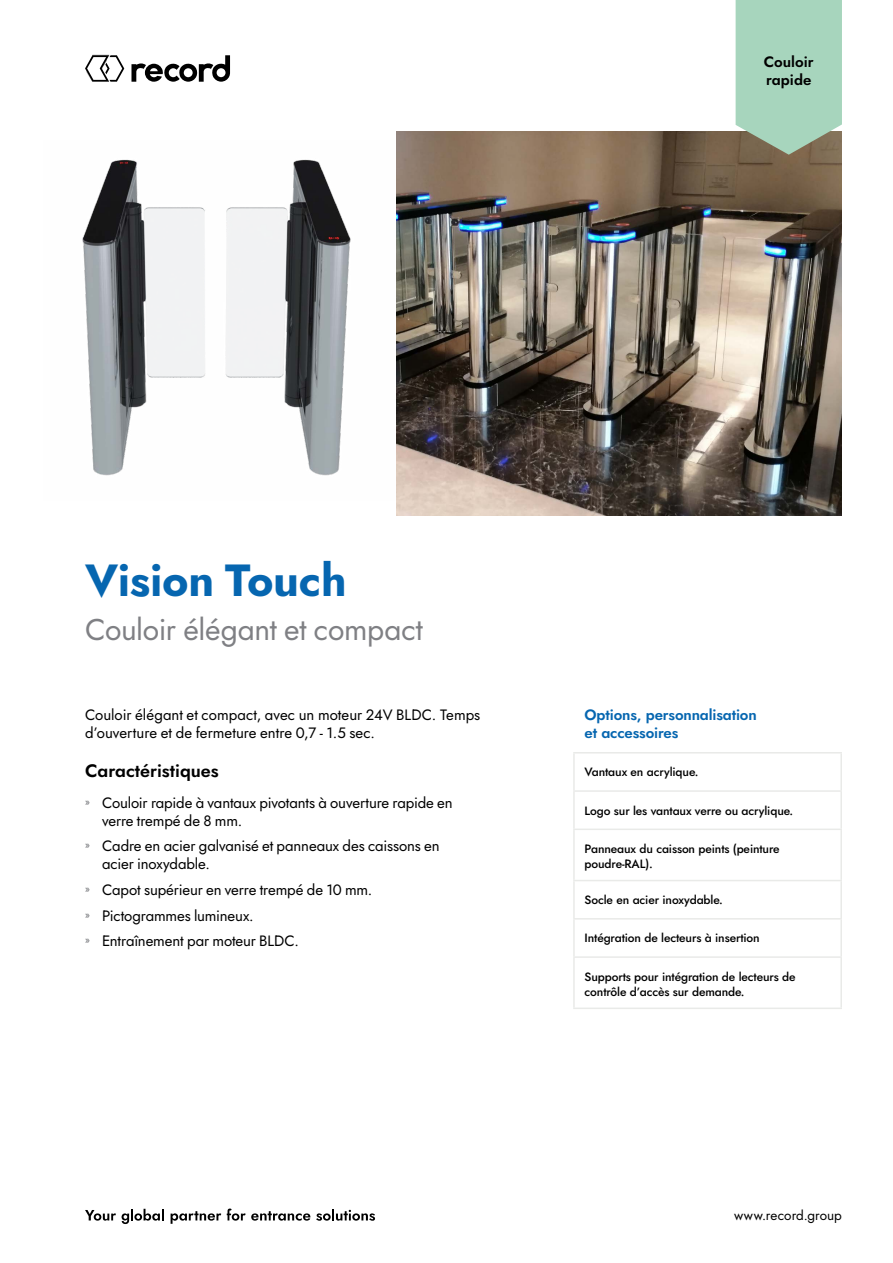
<style>
.page{position:relative;width:893px;height:1263px;background:#fff}
.page>*{position:absolute;margin:0;border:0;box-sizing:border-box;transform-origin:0 0}
.t1{font:700 45px "Jost";letter-spacing:-.005em;color:#0666b0}
.t2{font:30px "Jost";letter-spacing:-.01em;color:#7f8084}
.t3{font:600 18px "Jost";color:#000}
.t4{font:15px/18px "Jost";letter-spacing:-.01em;color:#000}
.t5{font:600 15px/18px "Jost";letter-spacing:-.01em;color:#0666b0}
.t6{font:600 15px/18px "Jost";color:#000}
.t7{font:13.5px "Jost";letter-spacing:.005em;color:#000}
.t8{font:500 12px/15px "Jost";letter-spacing:-.01em;color:#000}
</style>
<div class="page">
<svg style="left:85px;top:55px;width:39px;height:27px"></svg>
<svg style="left:131px;top:55px;width:99px;height:27px"></svg>
<svg style="left:85px;top:1210px;width:31px;height:10px"></svg>
<svg style="left:122px;top:1209px;width:42px;height:15px"></svg>
<svg style="left:171px;top:1211px;width:50px;height:13px"></svg>
<svg style="left:227px;top:1208px;width:83px;height:12px"></svg>
<svg style="left:316px;top:1209px;width:59px;height:12px"></svg>
<hr style="left:573px;top:790px;width:269px;height:2px;background:#e9eae8">
<hr style="left:573px;top:828px;width:269px;height:2px;background:#e9eae8">
<hr style="left:573px;top:880px;width:269px;height:1px;background:#e9eae8">
<hr style="left:573px;top:918px;width:269px;height:1px;background:#e9eae8">
<hr style="left:573px;top:956px;width:269px;height:2px;background:#e9eae8">
<hr style="left:573px;top:1007px;width:269px;height:2px;background:#e9eae8">
<hr style="left:573px;top:752px;width:269px;height:1px;background:#e9eae8">
<hr style="left:573px;top:753px;width:2px;height:37px;background:#e9eae8">
<hr style="left:840px;top:753px;width:2px;height:37px;background:#e9eae8">
<hr style="left:573px;top:792px;width:2px;height:36px;background:#e9eae8">
<hr style="left:840px;top:792px;width:2px;height:36px;background:#e9eae8">
<hr style="left:573px;top:830px;width:2px;height:50px;background:#e9eae8">
<hr style="left:840px;top:830px;width:2px;height:50px;background:#e9eae8">
<hr style="left:573px;top:881px;width:2px;height:37px;background:#e9eae8">
<hr style="left:840px;top:881px;width:2px;height:37px;background:#e9eae8">
<hr style="left:573px;top:919px;width:2px;height:37px;background:#e9eae8">
<hr style="left:840px;top:919px;width:2px;height:37px;background:#e9eae8">
<hr style="left:573px;top:958px;width:2px;height:49px;background:#e9eae8">
<hr style="left:840px;top:958px;width:2px;height:49px;background:#e9eae8">
<img style="left:82px;top:159px;width:269px;height:317px">
<img style="left:396px;top:131px;width:446px;height:384px">
<svg style="left:736px;top:0;width:106px;height:155px;background:#a3cab3"></svg>
<p class="t6" style="left:764px;top:53px;width:51px">Couloir rapide</p>
<h1 class="t1" style="left:85px;top:549px;width:263px">Vision Touch</h1>
<h2 class="t2" style="left:85px;top:609px;width:340px">Couloir élégant et compact</h2>
<p class="t4" style="left:85px;top:706px;width:397px">Couloir élégant et compact, avec un moteur 24V BLDC. Temps d’ouverture et de fermeture entre 0,7 - 1.5 sec.</p>
<p class="t3" style="left:85px;top:758px;width:135px">Caractéristiques</p>
<p class="t4" style="left:102px;top:793px;width:352px;text-indent:-17px"><sup>»</sup> Couloir rapide à vantaux pivotants à ouverture rapide en verre trempé de 8 mm.</p>
<p class="t4" style="left:102px;top:837px;width:339px;text-indent:-17px"><sup>»</sup> Cadre en acier galvanisé et panneaux des caissons en acier inoxydable.</p>
<p class="t4" style="left:85px;top:877px;width:289px;line-height:25.7px"><sup>»</sup> Capot supérieur en verre trempé de 10 mm. <sup>»</sup> Pictogrammes lumineux.<br><sup>»</sup> Entraînement par moteur BLDC.</p>
<p class="t5" style="left:585px;top:706px;width:174px">Options, personnalisation et accessoires</p>
<p class="t8" style="left:585px;top:765px;width:115px">Vantaux en acrylique.</p>
<p class="t8" style="left:585px;top:803px;width:210px">Logo sur les vantaux verre ou acrylique.</p>
<p class="t8" style="left:585px;top:841px;width:197px">Panneaux du caisson peints (peinture poudre-RAL).</p>
<p class="t8" style="left:585px;top:892px;width:140px">Socle en acier inoxydable.</p>
<p class="t8" style="left:585px;top:931px;width:177px">Intégration de lecteurs à insertion</p>
<p class="t8" style="left:585px;top:969px;width:213px">Supports pour intégration de lecteurs de contrôle d’accès sur demande.</p>
<p class="t7" style="left:734px;top:1206px;width:109px">www.record.group</p>
</div>
